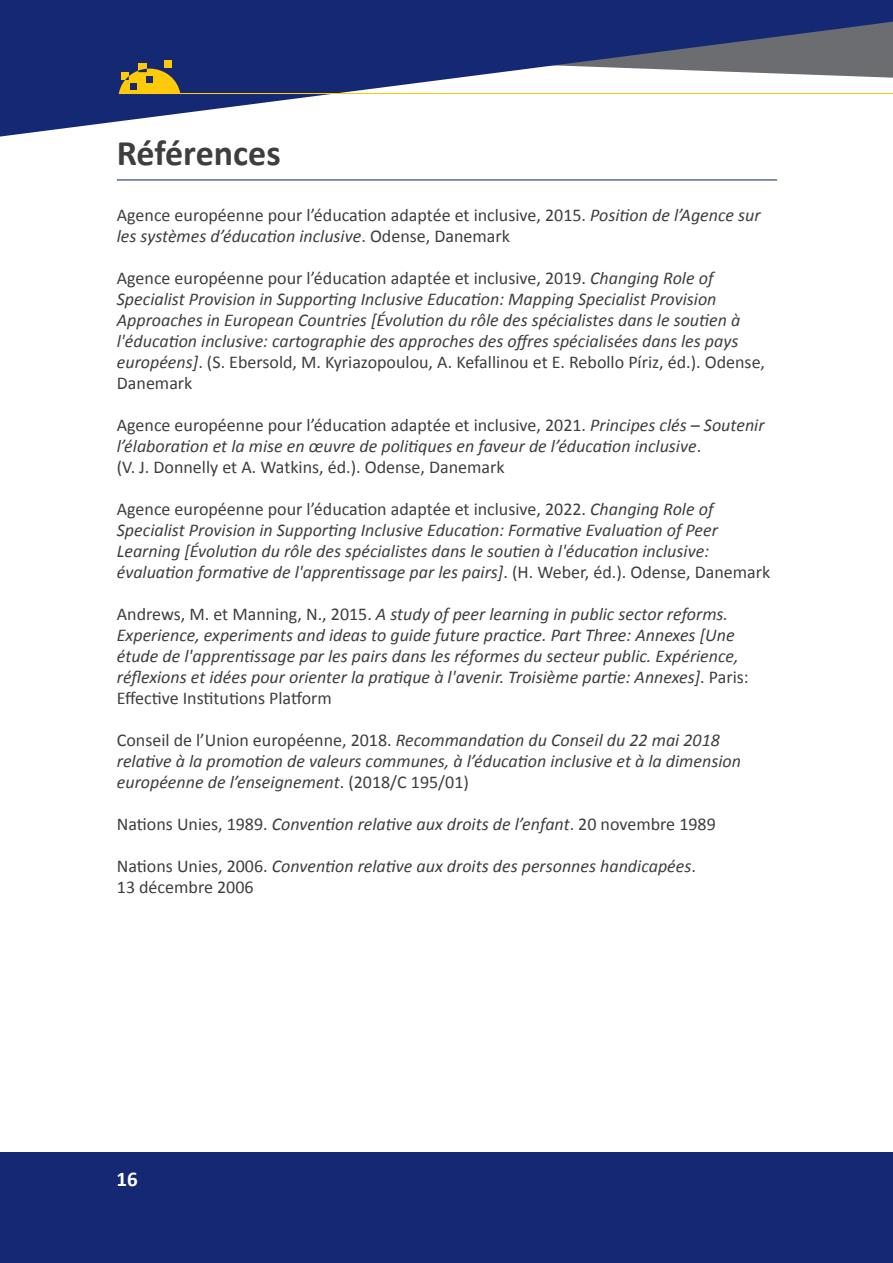
<style>
.page{position:relative;width:893px;height:1263px;background:#fff}
.page>*{position:absolute;margin:0;border:0;box-sizing:border-box;transform-origin:0 0}
.t1{font:700 36px "Calibri";color:#3e3e3f}
.t2{font:700 21px "Calibri";color:#fff}
.t3{font:italic 18px/21px "Calibri";color:#3e3e3f}
.t4{font:18px/21px "Calibri";color:#3e3e3f}
.s1{font-style:italic}
.s2{font-style:normal}
</style>
<div class="page">
<hr style="left:117px;top:179px;width:660px;height:1px;background:#152874">
<svg style="left:0;top:0;width:893px;height:137px;fill:#152874"></svg>
<hr style="left:119px;top:93px;width:774px;height:1px;background:#feca0a">
<div style="left:165px;top:61px;width:7px;height:7px;background:#feca0a"></div>
<div style="left:138px;top:64px;width:9px;height:8px;background:#feca0a"></div>
<svg style="left:119px;top:69px;width:61px;height:24px"></svg>
<div style="left:0;top:1153px;width:893px;height:110px;background:#152874"></div>
<h2 class="t1" style="left:117px;top:131px;width:165px">Références</h2>
<p class="t4" style="left:117px;top:203px;width:645px">Agence européenne pour l’éducation adaptée et inclusive, 2015. <span class="s1">Position de l’Agence sur les systèmes d’éducation inclusive</span>. Odense, Danemark</p>
<p class="t3" style="left:117px;top:266px;width:650px"><span class="s2">Agence européenne pour l’éducation adaptée et inclusive, 2019.</span> Changing Role of Specialist Provision in Supporting Inclusive Education: Mapping Specialist Provision Approaches in European Countries [Évolution du rôle des spécialistes dans le soutien à l'éducation inclusive: cartographie des approches des offres spécialisées dans les pays européens]<span class="s2">. (S. Ebersold, M. Kyriazopoulou, A. Kefallinou et E. Rebollo Píriz, éd.). Odense, Danemark</span></p>
<p class="t4" style="left:117px;top:413px;width:649px">Agence européenne pour l’éducation adaptée et inclusive, 2021. <span class="s1">Principes clés – Soutenir l’élaboration et la mise en œuvre de politiques en faveur de l’éducation inclusive</span>.<br>(V. J. Donnelly et A. Watkins, éd.). Odense, Danemark</p>
<p class="t3" style="left:117px;top:497px;width:655px"><span class="s2">Agence européenne pour l’éducation adaptée et inclusive, 2022.</span> Changing Role of Specialist Provision in Supporting Inclusive Education: Formative Evaluation of Peer Learning [Évolution du rôle des spécialistes dans le soutien à l'éducation inclusive: évaluation formative de l'apprentissage par les pairs]<span class="s2">. (H. Weber, éd.). Odense, Danemark</span></p>
<p class="t3" style="left:117px;top:602px;width:633px"><span class="s2">Andrews, M. et Manning, N., 2015.</span> A study of peer learning in public sector reforms.<br>Experience, experiments and ideas to guide future practice. Part Three: Annexes [Une étude de l'apprentissage par les pairs dans les réformes du secteur public. Expérience, réflexions et idées pour orienter la pratique à l'avenir. Troisième partie: Annexes]<span class="s2">. Paris:<br>Effective Institutions Platform</span></p>
<p class="t3" style="left:117px;top:728px;width:626px"><span class="s2">Conseil de l’Union européenne, 2018.</span> Recommandation du Conseil du 22 mai 2018 relative à la promotion de valeurs communes, à l’éducation inclusive et à la dimension européenne de l’enseignement<span class="s2">. (2018/C 195/01)</span></p>
<p class="t3" style="left:117px;top:812px;width:600px"><span class="s2">Nations Unies, 1989.</span> Convention relative aux droits de l’enfant<span class="s2">. 20 novembre 1989</span></p>
<p class="t3" style="left:117px;top:854px;width:581px"><span class="s2">Nations Unies, 2006.</span> Convention relative aux droits des personnes handicapées<span class="s2">.<br>13 décembre 2006</span></p>
<p class="t2" style="left:116px;top:1165px;width:23px">16</p>
</div>
